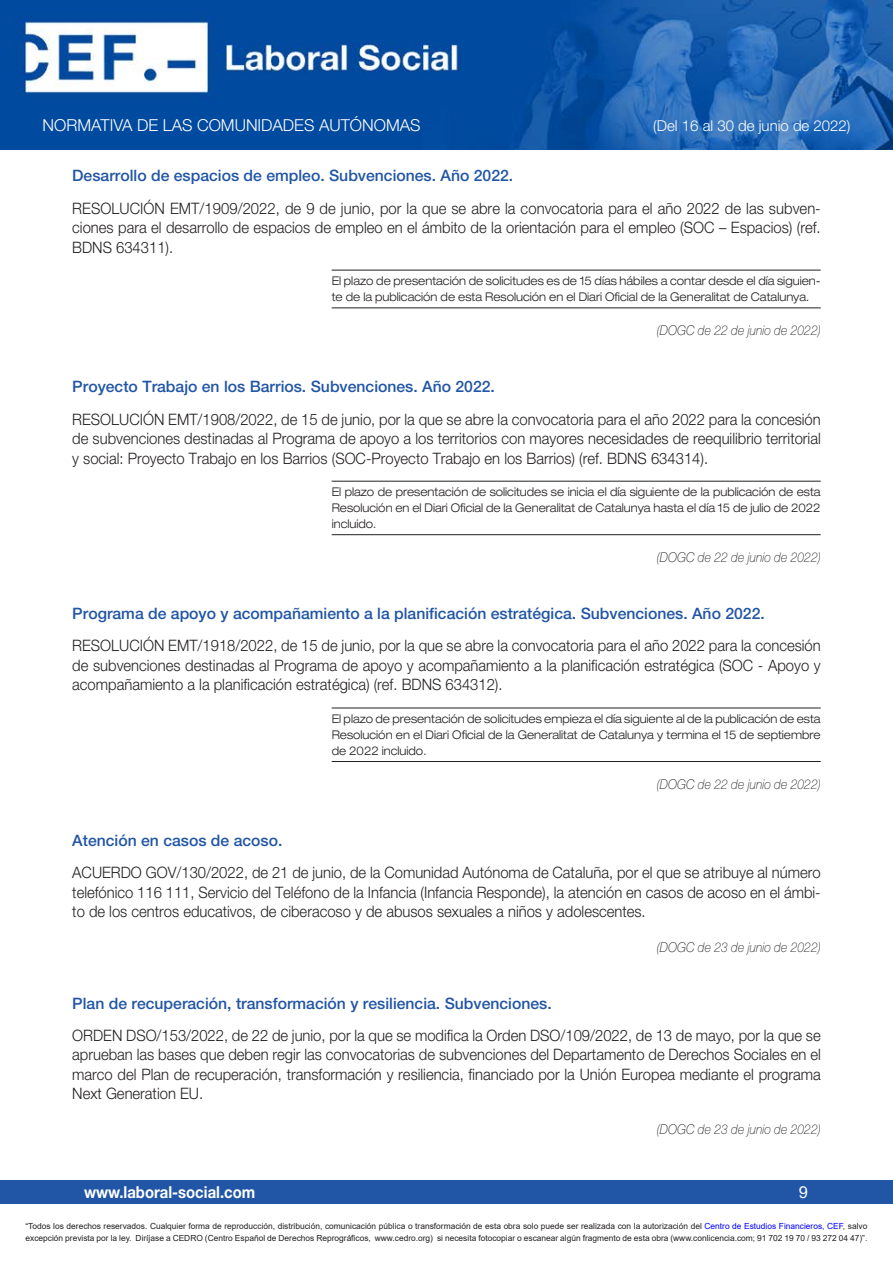
<style>
.page{position:relative;width:893px;height:1263px;background:#fff}
.page>*{position:absolute;margin:0;border:0;box-sizing:border-box;transform-origin:0 0}
.t1{font:300 16.5px "Helvetica Neue LT Std";color:#fff}
.t2{font:700 16.5px "Helvetica Neue LT Std";color:#fff;scale:.9 1}
.t3{font:16.5px "Arial";color:#fff}
.Contenido{font:300 15.75px/19.5px "Helvetica Neue LT Std";color:#231f20;text-align:justify;scale:.94 1}
.Título-cabecera{font:500 15.75px "Helvetica Neue LT Std";color:#2155a5}
.t4{font:300 15px "Helvetica Neue LT Std";color:#fff}
.publicación{font:italic 100 13.5px "Helvetica Neue LT Std";color:#231f20;scale:.9 1}
.Plazo{font:300 expanded 12px/15.8px "Helvetica Neue LT Std";color:#231f20;text-align:justify;scale:.92 1}
.t5{font:8.4px/12px "Arial";color:#231f20}
.s1{color:#00f}
</style>
<div class="page">
<div style="left:0;top:1180px;width:893px;height:23px;background:#2155a5"></div>
<img style="left:0;top:0;width:893px;height:149px">
<hr style="left:332px;top:270px;width:489px;height:1px;background:#231f20">
<hr style="left:332px;top:307px;width:489px;height:1px;background:#231f20">
<hr style="left:332px;top:481px;width:489px;height:1px;background:#231f20">
<hr style="left:332px;top:534px;width:489px;height:1px;background:#231f20">
<hr style="left:332px;top:708px;width:489px;height:1px;background:#231f20">
<hr style="left:332px;top:761px;width:489px;height:1px;background:#231f20">
<p class="t1" style="left:43px;top:115px;width:379px">NORMATIVA DE LAS COMUNIDADES AUTÓNOMAS</p>
<p class="t4" style="left:653px;top:117px;width:199px">(Del 16 al 30 de junio de 2022)</p>
<p class="Título-cabecera" style="left:72px;top:166px;width:442px">Desarrollo de espacios de empleo. Subvenciones. Año 2022.</p>
<p class="Contenido" style="left:72px;top:198px;width:798px">RESOLUCIÓN EMT/1909/2022, de 9 de junio, por la que se abre la convocatoria para el año 2022 de las subven&shy;ciones para el desarrollo de espacios de empleo en el ámbito de la orientación para el empleo (SOC – Espacios) (ref.<br>BDNS 634311).</p>
<p class="Plazo" style="left:332px;top:273px;width:533px">El plazo de presentación de solicitudes es de 15 días hábiles a contar desde el día siguien&shy;te de la publicación de esta Resolución en el Diari Oficial de la Generalitat de Catalunya.</p>
<p class="publicación" style="left:657px;top:323px;width:184px">(DOGC de 22 de junio de 2022)</p>
<p class="Título-cabecera" style="left:72px;top:377px;width:424px">Proyecto Trabajo en los Barrios. Subvenciones. Año 2022.</p>
<p class="Contenido" style="left:72px;top:409px;width:798px">RESOLUCIÓN EMT/1908/2022, de 15 de junio, por la que se abre la convocatoria para el año 2022 para la concesión de subvenciones destinadas al Programa de apoyo a los territorios con mayores necesidades de reequilibrio territorial y social: Proyecto Trabajo en los Barrios (SOC-Proyecto Trabajo en los Barrios) (ref. BDNS 634314).</p>
<p class="Plazo" style="left:332px;top:484px;width:533px">El plazo de presentación de solicitudes se inicia el día siguiente de la publicación de esta Resolución en el Diari Oficial de la Generalitat de Catalunya hasta el día 15 de julio de 2022 incluido.</p>
<p class="publicación" style="left:657px;top:550px;width:184px">(DOGC de 22 de junio de 2022)</p>
<p class="Título-cabecera" style="left:72px;top:604px;width:694px">Programa de apoyo y acompañamiento a la planificación estratégica. Subvenciones. Año 2022.</p>
<p class="Contenido" style="left:72px;top:636px;width:798px">RESOLUCIÓN EMT/1918/2022, de 15 de junio, por la que se abre la convocatoria para el año 2022 para la concesión de subvenciones destinadas al Programa de apoyo y acompañamiento a la planificación estratégica (SOC - Apoyo y acompañamiento a la planificación estratégica) (ref. BDNS 634312).</p>
<p class="Plazo" style="left:332px;top:711px;width:533px">El plazo de presentación de solicitudes empieza el día siguiente al de la publicación de esta Resolución en el Diari Oficial de la Generalitat de Catalunya y termina el 15 de septiembre de 2022 incluido.</p>
<p class="publicación" style="left:657px;top:776px;width:184px">(DOGC de 22 de junio de 2022)</p>
<p class="Título-cabecera" style="left:72px;top:831px;width:212px">Atención en casos de acoso.</p>
<p class="Contenido" style="left:72px;top:863px;width:798px">ACUERDO GOV/130/2022, de 21 de junio, de la Comunidad Autónoma de Cataluña, por el que se atribuye al número telefónico 116 111, Servicio del Teléfono de la Infancia (Infancia Responde), la atención en casos de acoso en el ámbi&shy;to de los centros educativos, de ciberacoso y de abusos sexuales a niños y adolescentes.</p>
<p class="publicación" style="left:657px;top:939px;width:184px">(DOGC de 23 de junio de 2022)</p>
<p class="Título-cabecera" style="left:72px;top:993px;width:481px">Plan de recuperación, transformación y resiliencia. Subvenciones.</p>
<p class="Contenido" style="left:72px;top:1025px;width:798px">ORDEN DSO/153/2022, de 22 de junio, por la que se modifica la Orden DSO/109/2022, de 13 de mayo, por la que se aprueban las bases que deben regir las convocatorias de subvenciones del Departamento de Derechos Sociales en el marco del Plan de recuperación, transformación y resiliencia, financiado por la Unión Europea mediante el programa Next Generation EU.</p>
<p class="publicación" style="left:657px;top:1121px;width:184px">(DOGC de 23 de junio de 2022)</p>
<p class="t2" style="left:84px;top:1182px;width:192px">www.laboral-social.com</p>
<p class="t3" style="left:799px;top:1180px;width:11px">9</p>
<p class="t5" style="left:26px;top:1220px;width:843px">“Todos los derechos reservados. Cualquier forma de reproducción, distribución, comunicación pública o transformación de esta obra solo puede ser realizada con la autorización del <span class="s1">Centro de Estudios Financieros, CEF</span>, salvo excepción prevista por la ley. Diríjase a CEDRO (Centro Español de Derechos Reprográficos, www.cedro.org) si necesita fotocopiar o escanear algún fragmento de esta obra (www.conlicencia.com; 91 702 19 70 / 93 272 04 47)”.</p>
</div>
